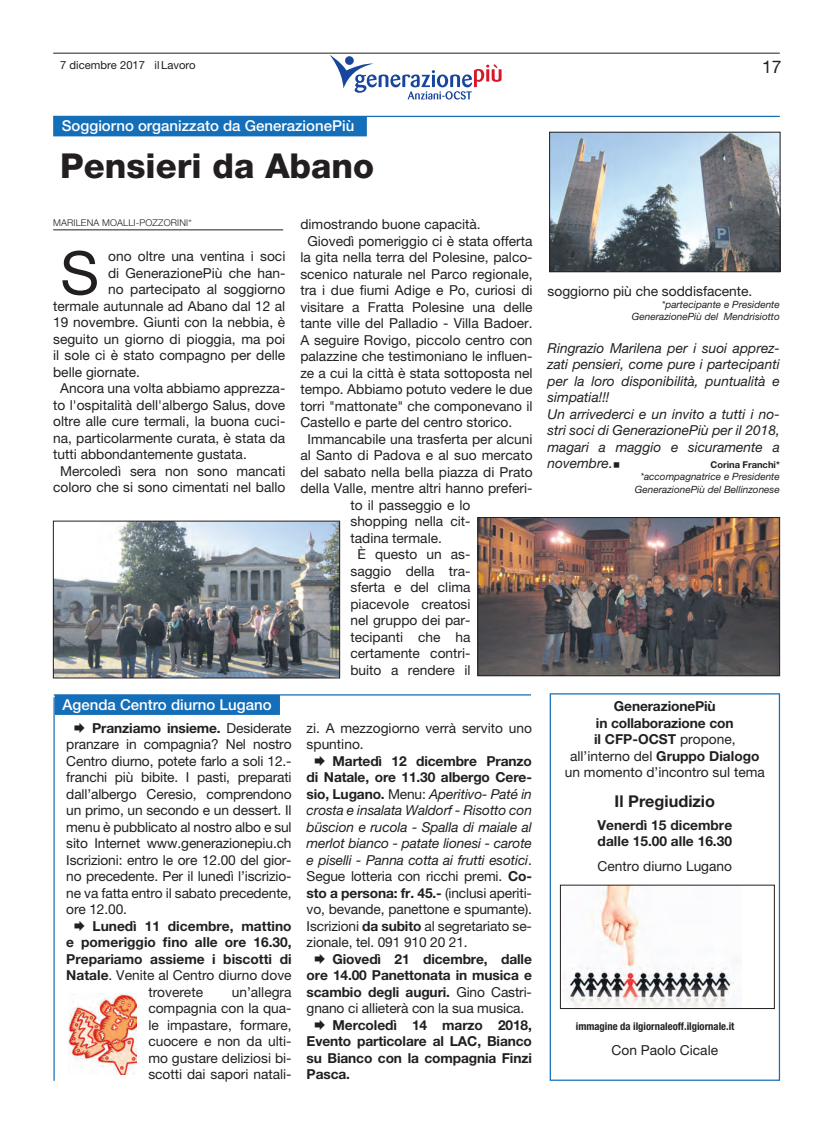
<style>
.page{position:relative;width:833px;height:1134px;background:#fff}
.page>*{position:absolute;margin:0;border:0;box-sizing:border-box;transform-origin:0 0}
.Capolettera_AAPI{font:60px "Helvetica Neue LT Pro";color:#231f20}
.t1{font:800 34.38px "Helvetica Neue LT Pro";color:#231f20}
.t2{font:17.5px "Helvetica Neue LT Pro";color:#231f20}
.t3{font:700 16.25px "Helvetica Neue LT Pro";color:#231f20}
.Incipit_-_AAPI{font:500 15px "Helvetica Neue LT Pro";color:#fff}
.Paragrafo_base_AAPI{font:13.75px/16.5px "Helvetica Neue LT Pro";color:#231f20;text-align:justify}
.appuntamenti-agenda{font:13.75px/16.5px "Helvetica Neue LT Pro";color:#231f20;text-align:justify}
.appuntamenti-agenda-2{font:700 13.75px/16.5px "Helvetica Neue LT Pro";letter-spacing:-.01em;color:#231f20;text-align:center}
.appuntamenti-agenda-3{font:italic 13.75px/16.5px "Helvetica Neue LT Pro";letter-spacing:-.01em;color:#231f20;text-align:justify}
.Paragrafo_base_AAPI-2{font:italic 13.75px/16.5px "Helvetica Neue LT Pro";color:#231f20;text-align:justify}
.Capolettera_AAPI-2{font:13.75px "Helvetica Neue LT Pro";color:#231f20}
.t4{font:11.25px "Helvetica Neue LT Pro";color:#231f20}
.Didascalia_foto{font:700 condensed 10.62px "Helvetica Neue LT Pro";color:#231f20}
.Note_autore_AAPI{font:italic 10px "Helvetica Neue LT Pro";color:#231f20}
.Note_autore{font:italic 10px "Helvetica Neue LT Pro";color:#231f20}
.Autore{font:300 9.38px "Helvetica Neue LT Pro";letter-spacing:.015em;color:#231f20}
.Paragrafo_base_AAPI-3{font:700 9.38px "Helvetica Neue LT Pro";color:#231f20}
.s1{font-weight:700}
.s2{font-weight:400}
.s3{font-weight:700;font-style:normal}
.s4{font-style:normal}
</style>
<div class="page">
<svg style="left:330px;top:55px;width:171px;height:45px"></svg>
<hr style="left:53px;top:230px;width:230px;height:1px;background:#231f20">
<hr style="left:53px;top:116px;width:727px;height:1px;background:#146eb8">
<div style="left:53px;top:116px;width:314px;height:20px;background:#146eb8"></div>
<img style="left:479px;top:519px;width:299px;height:155px">
<div style="left:477px;top:517px;width:303px;height:159px;border:1px solid #231f20"></div>
<img style="left:55px;top:523px;width:283px;height:153px">
<div style="left:53px;top:521px;width:287px;height:157px;border:1px solid #231f20"></div>
<img style="left:551px;top:134px;width:227px;height:136px">
<div style="left:549px;top:132px;width:231px;height:140px;border:1px solid #231f20"></div>
<hr style="left:54px;top:694px;width:477px;height:1px;background:#146eb8">
<div style="left:55px;top:695px;width:225px;height:20px;background:#146eb8"></div>
<hr style="left:53px;top:697px;width:2px;height:384px;background:#146eb8">
<div style="left:549px;top:693px;width:231px;height:388px;border:1px solid #146eb8"></div>
<img style="left:569px;top:887px;width:165px;height:120px">
<div style="left:560px;top:885px;width:214px;height:124px;border:1px solid #231f20"></div>
<img style="left:68px;top:994px;width:68px;height:81px">
<hr style="left:53px;top:53px;width:727px;height:1px;background:#231f20">
<p class="t4" style="left:60px;top:58px;width:137px">7 dicembre 2017 il Lavoro</p>
<p class="t2" style="left:762px;top:56px;width:21px">17</p>
<p class="Incipit_-_AAPI" style="left:62px;top:117px;width:294px">Soggiorno organizzato da GenerazionePiù</p>
<p class="t1" style="left:60px;top:145px;width:315px">Pensieri da Abano</p>
<p class="Autore" style="left:53px;top:217px;width:140px">MARILENA MOALLI-POZZORINI*</p>
<p class="Capolettera_AAPI" style="left:60px;top:237px;width:40px">S</p>
<p class="Capolettera_AAPI-2" style="left:108px;top:248px;width:179px">ono oltre una ventina i soci</p>
<p class="Capolettera_AAPI-2" style="left:108px;top:265px;width:179px">di GenerazionePiù che han-</p>
<p class="Capolettera_AAPI-2" style="left:108px;top:281px;width:179px">no partecipato al soggiorno</p>
<p class="Capolettera_AAPI-2" style="left:53px;top:298px;width:234px">termale autunnale ad Abano dal 12 al</p>
<p class="Capolettera_AAPI-2" style="left:53px;top:314px;width:234px">19 novembre. Giunti con la nebbia, è</p>
<p class="Capolettera_AAPI-2" style="left:53px;top:331px;width:234px">seguito un giorno di pioggia, ma poi</p>
<p class="Capolettera_AAPI-2" style="left:53px;top:347px;width:234px">il sole ci è stato compagno per delle</p>
<p class="Capolettera_AAPI-2" style="left:53px;top:364px;width:88px">belle giornate.</p>
<p class="Paragrafo_base_AAPI" style="left:53px;top:380px;width:234px;text-indent:7px">Ancora una volta abbiamo apprezza&shy;to l'ospitalità dell'albergo Salus, dove oltre alle cure termali, la buona cuci&shy;na, particolarmente curata, è stata da tutti abbondantemente gustata.</p>
<p class="Paragrafo_base_AAPI" style="left:53px;top:463px;width:234px;text-align:center">Mercoledì sera non sono mancati coloro che si sono cimentati nel ballo</p>
<p class="Paragrafo_base_AAPI" style="left:300px;top:216px;width:182px">dimostrando buone capacità.</p>
<p class="Paragrafo_base_AAPI" style="left:300px;top:232px;width:234px;text-indent:7px">Giovedì pomeriggio ci è stata offerta la gita nella terra del Polesine, palco&shy;scenico naturale nel Parco regionale, tra i due fiumi Adige e Po, curiosi di visitare a Fratta Polesine una delle tante ville del Palladio - Villa Badoer.<br>A seguire Rovigo, piccolo centro con palazzine che testimoniano le influen&shy;ze a cui la città è stata sottoposta nel tempo. Abbiamo potuto vedere le due torri "mattonate" che componevano il Castello e parte del centro storico.</p>
<p class="Paragrafo_base_AAPI" style="left:307px;top:430px;width:227px">Immancabile una trasferta per alcuni</p>
<p class="Paragrafo_base_AAPI" style="left:300px;top:447px;width:234px">al Santo di Padova e al suo mercato</p>
<p class="Paragrafo_base_AAPI" style="left:300px;top:463px;width:234px">del sabato nella bella piazza di Prato</p>
<p class="Paragrafo_base_AAPI" style="left:300px;top:480px;width:234px">della Valle, mentre altri hanno preferi-</p>
<p class="Paragrafo_base_AAPI" style="left:350px;top:496px;width:122px">to il passeggio e lo</p>
<p class="Paragrafo_base_AAPI" style="left:350px;top:513px;width:122px">shopping nella cit-</p>
<p class="Paragrafo_base_AAPI" style="left:350px;top:529px;width:93px">tadina termale.</p>
<p class="Paragrafo_base_AAPI" style="left:350px;top:546px;width:122px;text-align:center">È questo un as&shy;saggio della tra&shy;sferta e del clima piacevole creatosi nel gruppo dei par&shy;tecipanti che ha certamente contri&shy;buito a rendere il</p>
<p class="Incipit_-_AAPI" style="left:63px;top:696px;width:210px">Agenda Centro diurno Lugano</p>
<p class="appuntamenti-agenda" style="left:66px;top:719px;width:227px;text-indent:7px">◻ <span class="s1">Pranziamo insieme.</span> Desiderate pranzare in compagnia? Nel nostro Centro diurno, potete farlo a soli 12.- franchi più bibite. I pasti, preparati dall’albergo Ceresio, comprendono un primo, un secondo e un dessert. Il menu è pubblicato al nostro albo e sul sito Internet www.generazionepiu.ch Iscrizioni: entro le ore 12.00 del gior&shy;no precedente. Per il lunedì l’iscrizio&shy;ne va fatta entro il sabato precedente, ore 12.00.</p>
<p class="appuntamenti-agenda-2" style="left:66px;top:917px;width:227px">◻ Lunedì 11 dicembre, mattino e pomeriggio fino alle ore 16.30,<br>Prepariamo assieme i biscotti di<br>Natale<span class="s2">. Venite al Centro diurno dove troverete</span></p>
<p class="appuntamenti-agenda" style="left:148px;top:983px;width:145px;text-indent:83px">un’allegra compagnia con la qua&shy;le impastare, formare, cuocere e non da ulti&shy;mo gustare deliziosi bi&shy;scotti dai sapori natali-</p>
<p class="appuntamenti-agenda" style="left:307px;top:719px;width:227px">zi. A mezzogiorno verrà servito uno spuntino.</p>
<p class="appuntamenti-agenda-3" style="left:307px;top:752px;width:227px;text-indent:7px">◻ <span class="s3">Martedì 12 dicembre Pranzo di Natale, ore 11.30 albergo Cere&shy;sio, Lugano.</span> <span class="s4">Menu:</span> Aperitivo- Paté in crosta e insalata Waldorf - Risotto con büscion e rucola - Spalla di maiale al merlot bianco - patate lionesi - carote e piselli - Panna cotta ai frutti esotici<span class="s4">.<br>Segue lotteria con ricchi premi.</span> <span class="s3">Co&shy;sto a persona: fr. 45.-</span> <span class="s4">(inclusi aperiti&shy;vo, bevande, panettone e spumante).<br>Iscrizioni</span> <span class="s3">da subito</span> <span class="s4">al segretariato se&shy;zionale, tel. 091 910 20 21.</span></p>
<p class="appuntamenti-agenda-2" style="left:307px;top:950px;width:227px">◻ Giovedì 21 dicembre, dalle ore 14.00 Panettonata in musica e scambio degli auguri. <span class="s2">Gino Castri&shy;gnano ci allieterà con la sua musica.</span></p>
<p class="appuntamenti-agenda-2" style="left:307px;top:1016px;width:227px;text-align:justify;text-indent:7px">◻ Mercoledì 14 marzo 2018, Evento particolare al LAC, Bianco su Bianco con la compagnia Finzi Pasca.</p>
<p class="Paragrafo_base_AAPI" style="left:547px;top:283px;width:206px">soggiorno più che soddisfacente.</p>
<p class="Note_autore" style="left:662px;top:298px;width:119px">*partecipante e Presidente</p>
<p class="Note_autore" style="left:632px;top:310px;width:149px">GenerazionePiù del Mendrisiotto</p>
<p class="Paragrafo_base_AAPI-2" style="left:547px;top:340px;width:234px">Ringrazio Marilena per i suoi apprez&shy;zati pensieri, come pure i partecipanti per la loro disponibilità, puntualità e simpatia!!!</p>
<p class="Paragrafo_base_AAPI-2" style="left:547px;top:406px;width:234px">Un arrivederci e un invito a tutti i no&shy;stri soci di GenerazionePiù per il 2018, magari a maggio e sicuramente a novembre.○</p>
<p class="Paragrafo_base_AAPI-3" style="left:710px;top:459px;width:71px">Corina Franchi*</p>
<p class="Note_autore_AAPI" style="left:640px;top:471px;width:141px">*accompagnatrice e Presidente</p>
<p class="Note_autore_AAPI" style="left:635px;top:483px;width:146px">GenerazionePiù del Bellinzonese</p>
<p class="appuntamenti-agenda-2" style="left:614px;top:698px;width:103px">GenerazionePiù</p>
<p class="appuntamenti-agenda-2" style="left:596px;top:714px;width:139px">in collaborazione con</p>
<p class="appuntamenti-agenda-2" style="left:594px;top:731px;width:143px">il CFP-OCST <span class="s2">propone,</span></p>
<p class="Paragrafo_base_AAPI" style="left:570px;top:747px;width:191px">all’interno del <span class="s1">Gruppo Dialogo</span></p>
<p class="Paragrafo_base_AAPI" style="left:565px;top:764px;width:201px">un momento d’incontro sul tema</p>
<p class="t3" style="left:614px;top:791px;width:102px">Il Pregiudizio</p>
<p class="appuntamenti-agenda-2" style="left:597px;top:816px;width:136px">Venerdì 15 dicembre</p>
<p class="appuntamenti-agenda-2" style="left:597px;top:833px;width:136px">dalle 15.00 alle 16.30</p>
<p class="Paragrafo_base_AAPI" style="left:597px;top:858px;width:136px">Centro diurno Lugano</p>
<p class="Didascalia_foto" style="left:576px;top:1019px;width:160px">immagine da ilgiornaleoff.ilgiornale.it</p>
<p class="Paragrafo_base_AAPI" style="left:611px;top:1042px;width:108px">Con Paolo Cicale</p>
</div>
